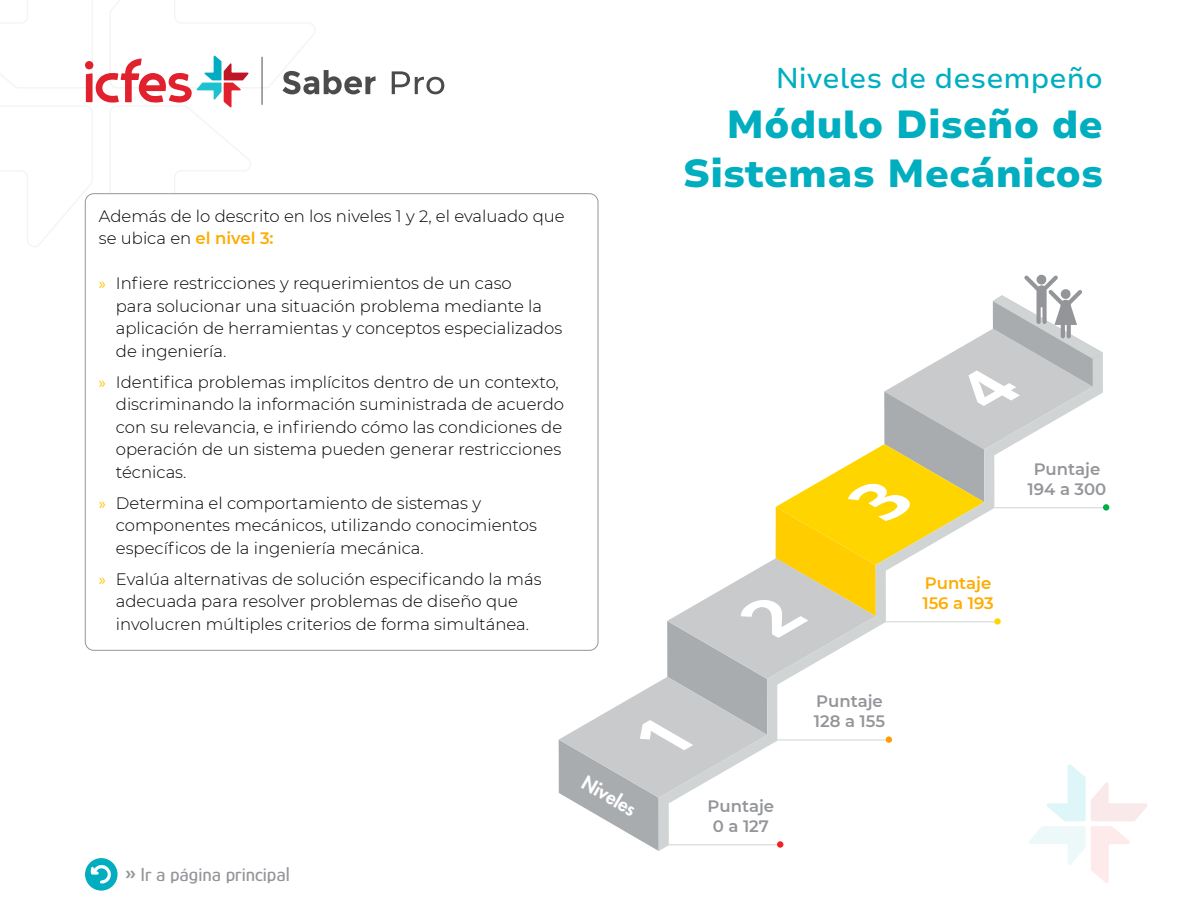
<style>
.page{position:relative;width:1188px;height:918px;background:#fff}
.page>*{position:absolute;margin:0;border:0;box-sizing:border-box;transform-origin:0 0}
.t1{font:900 39px/49.5px "Nunito Sans 7 pt";color:#00aec0;text-align:right}
.t2{font:500 28.5px "Nunito Sans 7 pt";color:#00aec0}
.t3{font:500 19.5px "Glory";color:#939599}
.t4{font:800 18.6px "Futura Std";color:#fff}
.Descriptores{font:300 16.5px/22.5px "Montserrat";color:#000}
.t5{font:600 16.5px/19.8px "Montserrat";color:#939599;text-align:center}
.t6{font:600 16.5px/19.8px "Montserrat";color:#feac00}
.s1{font-weight:600;color:#feac00}
.s2{font-family:"Myriad Pro";font-weight:400;color:#ffc500}
.s3{font-weight:700}
</style>
<div class="page">
<div style="left:85px;top:858px;width:33px;height:33px;background:#00aec0;border-radius:50%"></div>
<svg style="left:90px;top:865px;width:24px;height:20px"></svg>
<svg style="left:392px;top:71px;width:52px;height:23px"></svg>
<svg style="left:0;top:0;width:376px;height:312px"></svg>
<svg style="left:559px;top:275px;width:589px;height:608px"></svg>
<div style="left:85px;top:194px;width:513px;height:456px;background:#fff;border-radius:9px"></div>
<p class="Descriptores" style="left:99px;top:204px;width:467px">Además de lo descrito en los niveles 1 y 2, el evaluado que se ubica en <span class="s1">el nivel 3:</span></p>
<p class="Descriptores" style="left:116px;top:272px;width:448px;text-indent:-17px"><span class="s2">»</span> Infiere restricciones y requerimientos de un caso<br>para solucionar una situación problema mediante la aplicación de herramientas y conceptos especializados de ingeniería.</p>
<p class="Descriptores" style="left:116px;top:370px;width:450px;text-indent:-17px"><span class="s2">»</span> Identifica problemas implícitos dentro de un contexto, discriminando la información suministrada de acuerdo con su relevancia, e infiriendo cómo las condiciones de operación de un sistema pueden generar restricciones técnicas.</p>
<p class="Descriptores" style="left:116px;top:491px;width:423px;text-indent:-17px"><span class="s2">»</span> Determina el comportamiento de sistemas y componentes mecánicos, utilizando conocimientos específicos de la ingeniería mecánica.</p>
<p class="Descriptores" style="left:99px;top:567px;width:444px;text-align:center"><span class="s2">»</span> Evalúa alternativas de solución especificando la más adecuada para resolver problemas de diseño que involucren múltiples criterios de forma simultánea.</p>
<p class="t3" style="left:125px;top:862px;width:167px"><span class="s3">»</span> Ir a página principal</p>
<p class="t4" style="left:590px;top:771px;width:60px;rotate:30deg">Niveles</p>
<h2 class="t2" style="left:776px;top:58px;width:329px">Niveles de desempeño</h2>
<h1 class="t1" style="left:683px;top:98px;width:422px">Módulo Diseño de<br>Sistemas Mecánicos</h1>
<p class="t5" style="left:708px;top:796px;width:68px">Puntaje<br>0 a 127</p>
<p class="t5" style="left:814px;top:691px;width:73px;text-align:left">Puntaje<br>128 a 155</p>
<p class="t6" style="left:922px;top:573px;width:73px">Puntaje<br>156 a 193</p>
<p class="t5" style="left:1028px;top:459px;width:80px">Puntaje<br>194 a 300</p>
</div>
